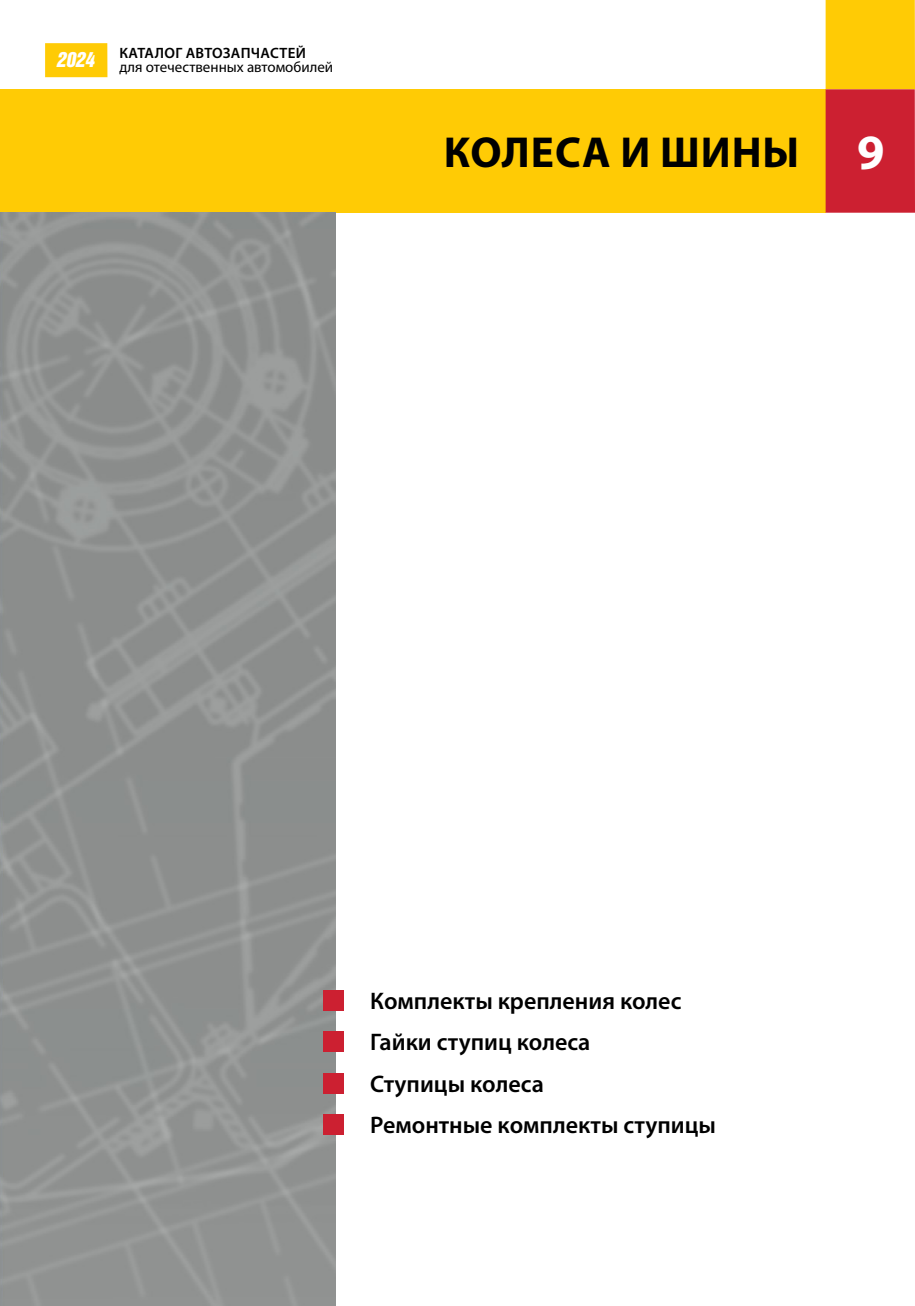
<style>
.page{position:relative;width:915px;height:1306px;background:#fff}
.page>*{position:absolute;margin:0;border:0;box-sizing:border-box;transform-origin:0 0}
.t1{font:700 43.5px "Myriad Pro";letter-spacing:.02em;color:#000}
.t2{font:600 24px/41.5px "Myriad Pro";color:#000}
.t3{font:italic 21px "Bastion Kontrast";color:#fff}
.t4{font:15px "Myriad Pro";color:#000}
.t5{font:600 15px "Myriad Pro";letter-spacing:.02em;color:#000}
.s1{font-size:49.5px;color:#fff}
</style>
<div class="page">
<div style="left:0;top:89px;width:825px;height:124px;background:#ffcb05"></div>
<svg style="left:825px;top:0;width:89px;height:213px;background:#e1681f"></svg>
<div style="left:45px;top:43px;width:62px;height:34px;background:#ffcb05"></div>
<img style="left:0;top:213px;width:335px;height:1092px">
<div style="left:323px;top:1031px;width:21px;height:21px;background:#cc2031"></div>
<div style="left:323px;top:1114px;width:21px;height:21px;background:#cc2031"></div>
<div style="left:323px;top:990px;width:21px;height:20px;background:#cc2031"></div>
<div style="left:323px;top:1073px;width:21px;height:20px;background:#cc2031"></div>
<p class="t3" style="left:56px;top:49px;width:39px">2024</p>
<p class="t5" style="left:119px;top:45px;width:188px">КАТАЛОГ АВТОЗАПЧАСТЕЙ</p>
<p class="t4" style="left:119px;top:59px;width:215px">для отечественных автомобилей</p>
<h1 class="t1" style="left:444px;top:128px;width:442px">КОЛЕСА И ШИНЫ <span class="s1">9</span></h1>
<p class="t2" style="left:370px;top:980px;width:347px">Комплекты крепления колес<br>Гайки ступиц колеса<br>Ступицы колеса<br>Ремонтные комплекты ступицы</p>
</div>
